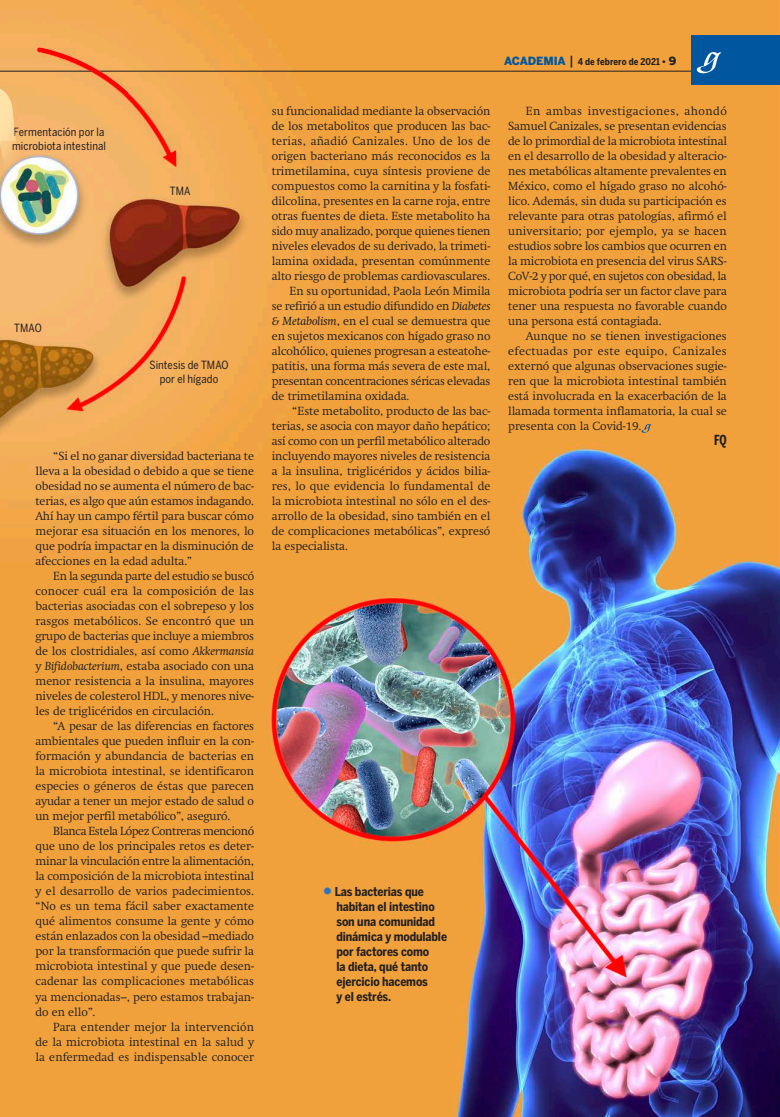
<style>
.page{position:relative;width:780px;height:1117px;background:#fff}
.page>*{position:absolute;margin:0;border:0;box-sizing:border-box;transform-origin:0 0}
._4_0_Crédito_nota_in{font:700 13.75px "Benton Sans Comp";color:#231f20}
.t1{font:700 12.25px/15px "Benton Sans Cond";letter-spacing:-.01em;color:#231f20}
._3_0_Texto{font:300 11.62px/15px "Swift";color:#231f20;text-align:justify}
._6_0_R_Texto{font:11.25px/13.8px "Benton Sans Cond";letter-spacing:.01em;color:#231f20}
.t2{font:700 9.38px "Benton Sans Cond";letter-spacing:.01em;color:#231f20}
.s1{font-weight:400;font-style:italic}
.s2{font-family:"Benton Sans";font-weight:900;font-size:11.25px;color:#01579f}
.s3{font-weight:500;font-size:12.5px}
.s4{font-family:"Benton Sans";font-weight:900}
.s5{font-family:"Benton Sans";font-weight:900;font-size:11.25px}
</style>
<div class="page">
<img style="left:0;top:0;width:780px;height:1116px">
<hr style="left:0;top:71px;width:726px;height:1px;background:#231f20">
<div style="left:691px;top:35px;width:89px;height:50px;background:#01579f"></div>
<svg style="left:696px;top:52px;width:26px;height:21px"></svg>
<svg style="left:641px;top:424px;width:10px;height:8px"></svg>
<img style="left:0;top:0;width:127px;height:140px">
<svg style="left:324px;top:886px;width:7px;height:7px"></svg>
<p class="_6_0_R_Texto" style="left:12px;top:125px;width:95px">Fermentación por la microbiota intestinal</p>
<p class="_6_0_R_Texto" style="left:170px;top:183px;width:22px">TMA</p>
<p class="_6_0_R_Texto" style="left:14px;top:321px;width:29px">TMAO</p>
<p class="_6_0_R_Texto" style="left:149px;top:358px;width:81px">Sintesis de TMAO</p>
<p class="_6_0_R_Texto" style="left:160px;top:372px;width:60px">por el hígado</p>
<p class="_3_0_Texto" style="left:35px;top:448px;width:220px;text-indent:18px">“Si el no ganar diversidad bacteriana te lleva a la obesidad o debido a que se tiene obesidad no se aumenta el número de bac&shy;terias, es algo que aún estamos indagando.<br>Ahí hay un campo fértil para buscar cómo mejorar esa situación en los menores, lo que podría impactar en la disminución de afecciones en la edad adulta.”</p>
<p class="_3_0_Texto" style="left:35px;top:568px;width:220px;text-indent:18px">En la segunda parte del estudio se buscó conocer cuál era la composición de las bacterias asociadas con el sobrepeso y los rasgos metabólicos. Se encontró que un grupo de bacterias que incluye a miembros de los clostridiales, así como <span class="s1">Akkermansia </span>y <span class="s1">Bifidobacterium</span>, estaba asociado con una menor resistencia a la insulina, mayores niveles de colesterol HDL, y menores nive&shy;les de triglicéridos en circulación.</p>
<p class="_3_0_Texto" style="left:35px;top:718px;width:220px;text-indent:18px">“A pesar de las diferencias en factores ambientales que pueden influir en la con&shy;formación y abundancia de bacterias en la microbiota intestinal, se identificaron especies o géneros de éstas que parecen ayudar a tener un mejor estado de salud o un mejor perfil metabólico”, aseguró.</p>
<p class="_3_0_Texto" style="left:35px;top:823px;width:220px;text-indent:18px">Blanca Estela López Contreras mencionó que uno de los principales retos es deter&shy;minar la vinculación entre la alimentación, la composición de la microbiota intestinal y el desarrollo de varios padecimientos. “No es un tema fácil saber exactamente qué alimentos consume la gente y cómo están enlazados con la obesidad –mediado por la transformación que puede sufrir la microbiota intestinal y que puede desen&shy;cadenar las complicaciones metabólicas ya mencionadas–, pero estamos trabajan&shy;do en ello”.</p>
<p class="_3_0_Texto" style="left:35px;top:1018px;width:220px;text-indent:18px">Para entender mejor la intervención de la microbiota intestinal en la salud y la enfermedad es indispensable conocer</p>
<p class="t2" style="left:504px;top:56px;width:174px"><span class="s2">ACADEMIA</span> <span class="s3">|</span> 4 de febrero de 2021 <span class="s4">•</span> <span class="s5">9</span></p>
<p class="_3_0_Texto" style="left:272px;top:103px;width:220px">su funcionalidad mediante la observación de los metabolitos que producen las bac&shy;terias, añadió Canizales. Uno de los de origen bacteriano más reconocidos es la trimetilamina, cuya síntesis proviene de compuestos como la carnitina y la fosfati&shy;dilcolina, presentes en la carne roja, entre otras fuentes de dieta. Este metabolito ha sido muy analizado, porque quienes tienen niveles elevados de su derivado, la trimeti&shy;lamina oxidada, presentan comúnmente alto riesgo de problemas cardiovasculares.</p>
<p class="_3_0_Texto" style="left:272px;top:283px;width:220px;text-indent:18px">En su oportunidad, Paola León Mimila se refirió a un estudio difundido en <span class="s1">Diabetes &amp; Metabolism</span>, en el cual se demuestra que en sujetos mexicanos con hígado graso no alcohólico, quienes progresan a esteatohe&shy;patitis, una forma más severa de este mal, presentan concentraciones séricas elevadas de trimetilamina oxidada.</p>
<p class="_3_0_Texto" style="left:272px;top:403px;width:220px;text-indent:20px">“Este metabolito, producto de las bac&shy;terias, se asocia con mayor daño hepático; así como con un perfil metabólico alterado incluyendo mayores niveles de resistencia a la insulina, triglicéridos y ácidos bilia&shy;res, lo que evidencia lo fundamental de la microbiota intestinal no sólo en el des&shy;arrollo de la obesidad, sino también en el de complicaciones metabólicas”, expresó la especialista.</p>
<p class="_3_0_Texto" style="left:508px;top:103px;width:220px;text-indent:18px">En ambas investigaciones, ahondó Samuel Canizales, se presentan evidencias de lo primordial de la microbiota intestinal en el desarrollo de la obesidad y alteracio&shy;nes metabólicas altamente prevalentes en México, como el hígado graso no alcohó&shy;lico. Además, sin duda su participación es relevante para otras patologías, afirmó el universitario; por ejemplo, ya se hacen estudios sobre los cambios que ocurren en la microbiota en presencia del virus SARS-CoV-2 y por qué, en sujetos con obesidad, la microbiota podría ser un factor clave para tener una respuesta no favorable cuando una persona está contagiada.</p>
<p class="_3_0_Texto" style="left:508px;top:328px;width:220px;text-indent:18px">Aunque no se tienen investigaciones efectuadas por este equipo, Canizales externó que algunas observaciones sugie&shy;ren que la microbiota intestinal también está involucrada en la exacerbación de la llamada tormenta inflamatoria, la cual se presenta con la Covid-19.</p>
<p class="_4_0_Crédito_nota_in" style="left:714px;top:432px;width:14px">FQ</p>
<p class="t1" style="left:334px;top:883px;width:114px">Las bacterias que habitan el intestino son una comunidad dinámica y modulable por factores como<br>la dieta, qué tanto ejercicio hacemos<br>y el estrés.</p>
</div>
